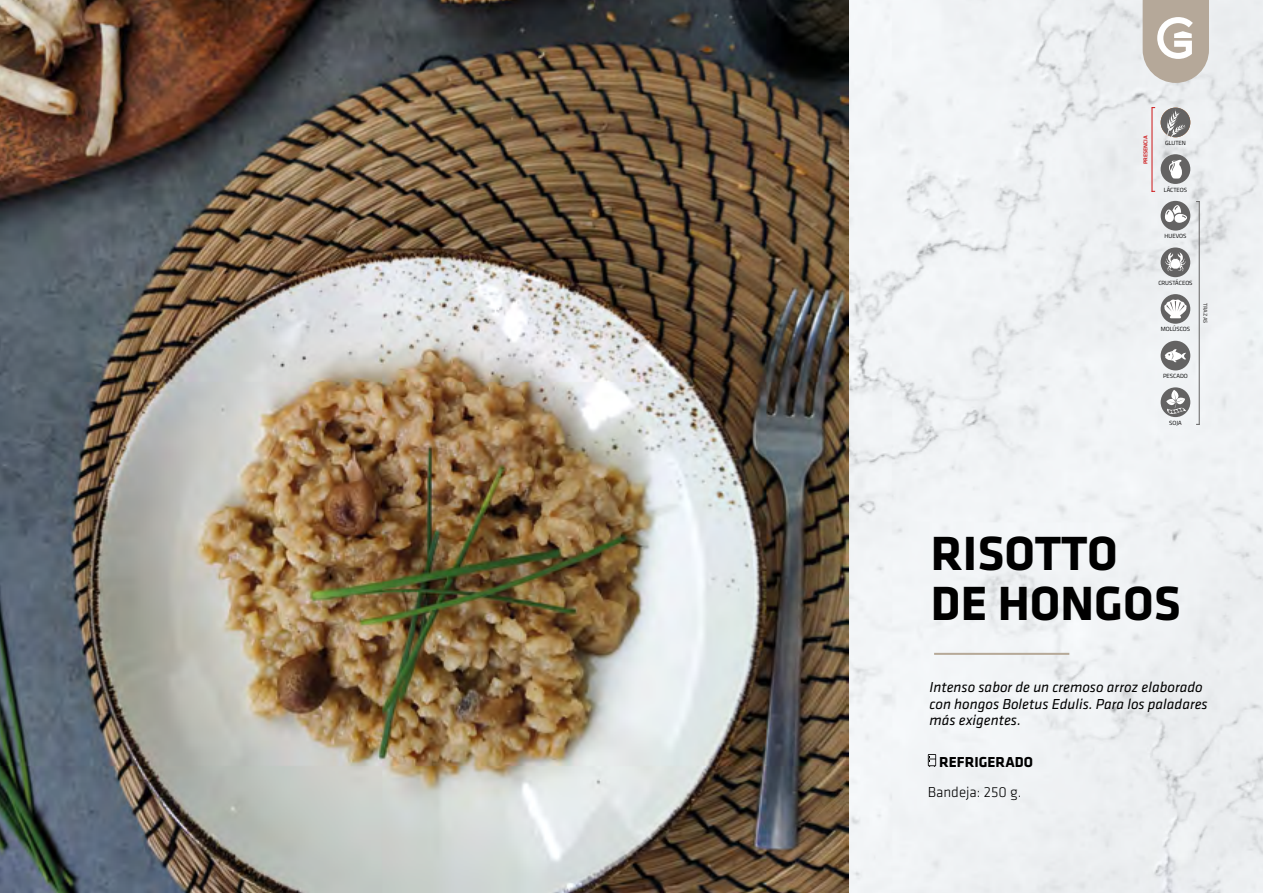
<style>
.page{position:relative;width:1263px;height:893px;background:#fff}
.page>*{position:absolute;margin:0;border:0;box-sizing:border-box;transform-origin:0 0}
.t1{font:700 49.8px/49.8px "Klavika";color:#000}
.t2{font:italic 15px/16.5px "Klavika";color:#000}
.t3{font:300 15px "Klavika";color:#000}
.t4{font:700 15px "Klavika";color:#000}
.t5{font:6px "Titillium Web";color:#000}
.t6{font:500 5.7px "Klavika";color:#cd1719}
.t7{font:500 5.7px "Klavika";color:#646363}
</style>
<div class="page">
<img style="left:848px;top:0;width:415px;height:893px">
<svg style="left:928px;top:754px;width:8px;height:13px"></svg>
<img style="left:1px;top:0;width:847px;height:893px">
<div style="left:1160px;top:108px;width:30px;height:29px;background:#646363;border-radius:50%"></div>
<svg style="left:1166px;top:109px;width:20px;height:28px"></svg>
<div style="left:1160px;top:154px;width:30px;height:30px;background:#646363;border-radius:50%"></div>
<svg style="left:1169px;top:159px;width:13px;height:20px"></svg>
<div style="left:1160px;top:201px;width:30px;height:30px;background:#646363;border-radius:50%"></div>
<svg style="left:1165px;top:205px;width:22px;height:18px"></svg>
<div style="left:1160px;top:247px;width:30px;height:30px;background:#646363;border-radius:50%"></div>
<svg style="left:1165px;top:252px;width:20px;height:19px"></svg>
<svg style="left:1161px;top:294px;width:29px;height:30px"></svg>
<svg style="left:1164px;top:299px;width:23px;height:19px"></svg>
<div style="left:1160px;top:341px;width:30px;height:29px;background:#646363;border-radius:50%"></div>
<svg style="left:1165px;top:349px;width:21px;height:14px"></svg>
<svg style="left:1160px;top:387px;width:30px;height:30px"></svg>
<svg style="left:1162px;top:383px;width:24px;height:31px"></svg>
<hr style="left:1151px;top:108px;width:1px;height:84px;background:#cd1719">
<hr style="left:1199px;top:201px;width:1px;height:224px;background:#646363">
<hr style="left:934px;top:653px;width:135px;height:2px;background:#b6a998">
<img style="left:0;top:0;width:1px;height:893px">
<svg style="left:1143px;top:0;width:66px;height:83px;background:#c3b9ae"></svg>
<p class="t6" style="left:1142px;top:164px;width:30px;rotate:-90deg">PRESENCIA</p>
<p class="t5" style="left:1165px;top:138px;width:22px">GLUTEN</p>
<p class="t5" style="left:1164px;top:185px;width:25px">LÁCTEOS</p>
<p class="t5" style="left:1164px;top:232px;width:23px">HUEVOS</p>
<p class="t5" style="left:1158px;top:278px;width:36px">CRUSTÁCEOS</p>
<p class="t5" style="left:1161px;top:325px;width:31px">MOLÚSCOS</p>
<p class="t7" style="left:1209px;top:302px;width:22px;rotate:90deg">TRAZAS</p>
<p class="t5" style="left:1163px;top:372px;width:26px">PESCADO</p>
<p class="t5" style="left:1169px;top:419px;width:14px">SOJA</p>
<h1 class="t1" style="left:931px;top:527px;width:252px">RISOTTO<br>DE HONGOS</h1>
<p class="t2" style="left:929px;top:679px;width:280px">Intenso sabor de un cremoso arroz elaborado con hongos Boletus Edulis. Para los paladares más exigentes.</p>
<p class="t4" style="left:939px;top:751px;width:95px">REFRIGERADO</p>
<p class="t3" style="left:928px;top:782px;width:95px">Bandeja: 250 g.</p>
</div>
